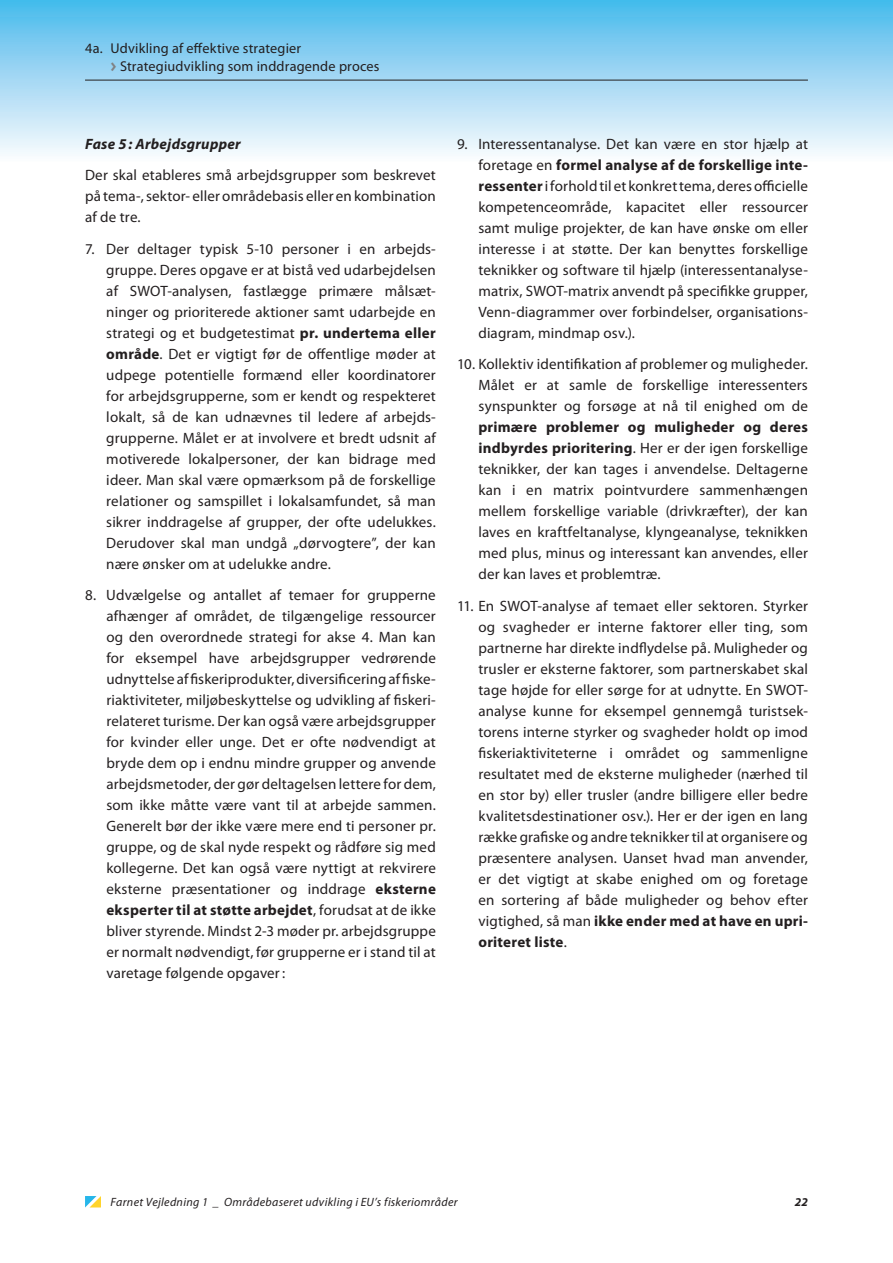
<style>
.page{position:relative;width:893px;height:1263px;background:#fff}
.page>*{position:absolute;margin:0;border:0;box-sizing:border-box;transform-origin:0 0}
.t1{font:15px/21px "Myriad Pro";letter-spacing:.01em;color:#231f20;text-align:justify}
.t2{font:italic 700 15px "Myriad Pro";letter-spacing:.02em;color:#231f20}
.t3{font:14.25px/18px "Myriad Pro";letter-spacing:.015em;color:#231f20}
.t4{font:italic 12px "Myriad Pro";letter-spacing:.025em;color:#231f20}
.t5{font:italic 700 12px "Myriad Pro";color:#231f20}
.s1{font-family:"Meta Plus Bold Caps";color:#808285}
.s2{font-weight:700}
</style>
<div class="page">
<div style="left:0;top:0;width:893px;height:162px;background:linear-gradient(to bottom,#49b9ec,#fefbfd)"></div>
<svg style="left:85px;top:1196px;width:16px;height:11px"></svg>
<hr style="left:85px;top:80px;width:723px;height:1px;background:#231f20">
<p class="t3" style="left:111px;top:39px;width:270px;text-indent:-26px">4a. Udvikling af effektive strategier<br><span class="s1">&gt;</span> Strategiudvikling som inddragende proces</p>
<p class="t2" style="left:85px;top:134px;width:157px">Fase 5 : Arbejdsgrupper</p>
<p class="t1" style="left:85px;top:164px;width:352px">Der skal etableres små arbejdsgrupper som beskrevet på tema-, sektor- eller områdebasis eller en kombination af de tre.</p>
<p class="t1" style="left:106px;top:238px;width:331px;text-indent:-21px">7. Der deltager typisk 5-10 personer i en arbejds&shy;gruppe. Deres opgave er at bistå ved udarbejdelsen af SWOT-analysen, fastlægge primære målsæt&shy;ninger og prioriterede aktioner samt udarbejde en strategi og et budgetestimat <span class="s2">pr. undertema eller område</span>. Det er vigtigt før de offentlige møder at udpege potentielle formænd eller koordinatorer for arbejdsgrupperne, som er kendt og respekteret lokalt, så de kan udnævnes til ledere af arbejds&shy;grupperne. Målet er at involvere et bredt udsnit af motiverede lokalpersoner, der kan bidrage med ideer. Man skal være opmærksom på de forskellige relationer og samspillet i lokalsamfundet, så man sikrer inddragelse af grupper, der ofte udelukkes.<br>Derudover skal man undgå „dørvogtere”, der kan nære ønsker om at udelukke andre.</p>
<p class="t1" style="left:106px;top:584px;width:331px;text-indent:-21px">8. Udvælgelse og antallet af temaer for grupperne afhænger af området, de tilgængelige ressourcer og den overordnede strategi for akse 4. Man kan for eksempel have arbejdsgrupper vedrørende udnyttelse af fiskeriprodukter, diversificering af fiske&shy;riaktiviteter, miljøbeskyttelse og udvikling af fiskeri&shy;relateret turisme. Der kan også være arbejdsgrupper for kvinder eller unge. Det er ofte nødvendigt at bryde dem op i endnu mindre grupper og anvende arbejdsmetoder, der gør deltagelsen lettere for dem, som ikke måtte være vant til at arbejde sammen.<br>Generelt bør der ikke være mere end ti personer pr. gruppe, og de skal nyde respekt og rådføre sig med kollegerne. Det kan også være nyttigt at rekvirere eksterne præsentationer og inddrage <span class="s2">eksterne eksperter til at støtte arbejdet</span>, forudsat at de ikke bliver styrende. Mindst 2-3 møder pr. arbejdsgruppe er normalt nødvendigt, før grupperne er i stand til at varetage følgende opgaver:</p>
<p class="t1" style="left:478px;top:133px;width:331px;text-indent:-21px">9. Interessentanalyse. Det kan være en stor hjælp at foretage en <span class="s2">formel analyse af de forskellige inte&shy;ressenter</span> i forhold til et konkret tema, deres officielle kompetenceområde, kapacitet eller ressourcer samt mulige projekter, de kan have ønske om eller interesse i at støtte. Der kan benyttes forskellige teknikker og software til hjælp (interessentanalyse&shy;matrix, SWOT-matrix anvendt på specifikke grupper, Venn-diagrammer over forbindelser, organisations&shy;diagram, mindmap osv.).</p>
<p class="t1" style="left:478px;top:353px;width:331px;text-indent:-21px">10. Kollektiv identifikation af problemer og muligheder.<br>Målet er at samle de forskellige interessenters synspunkter og forsøge at nå til enighed om de</p>
<p class="t1" style="left:478px;top:416px;width:331px"><span class="s2">primære problemer og muligheder og deres indbyrdes prioritering</span>. Her er der igen forskellige teknikker, der kan tages i anvendelse. Deltagerne kan i en matrix pointvurdere sammenhængen mellem forskellige variable (drivkræfter), der kan laves en kraftfeltanalyse, klyngeanalyse, teknikken med plus, minus og interessant kan anvendes, eller der kan laves et problemtræ.</p>
<p class="t1" style="left:478px;top:595px;width:331px;text-indent:-21px">11. En SWOT-analyse af temaet eller sektoren. Styrker og svagheder er interne faktorer eller ting, som partnerne har direkte indflydelse på. Muligheder og trusler er eksterne faktorer, som partnerskabet skal tage højde for eller sørge for at udnytte. En SWOT&shy;analyse kunne for eksempel gennemgå turistsek&shy;torens interne styrker og svagheder holdt op imod fiskeriaktiviteterne i området og sammenligne resultatet med de eksterne muligheder (nærhed til en stor by) eller trusler (andre billigere eller bedre kvalitetsdestinationer osv.). Her er der igen en lang række grafiske og andre teknikker til at organisere og præsentere analysen. Uanset hvad man anvender, er det vigtigt at skabe enighed om og foretage en sortering af både muligheder og behov efter vigtighed, så man <span class="s2">ikke ender med at have en upri&shy;oriteret liste</span>.</p>
<p class="t4" style="left:111px;top:1194px;width:349px">Farnet Vejledning 1 _ Områdebaseret udvikling i EU’s fiskeriområder</p>
<p class="t5" style="left:795px;top:1194px;width:15px">22</p>
</div>
